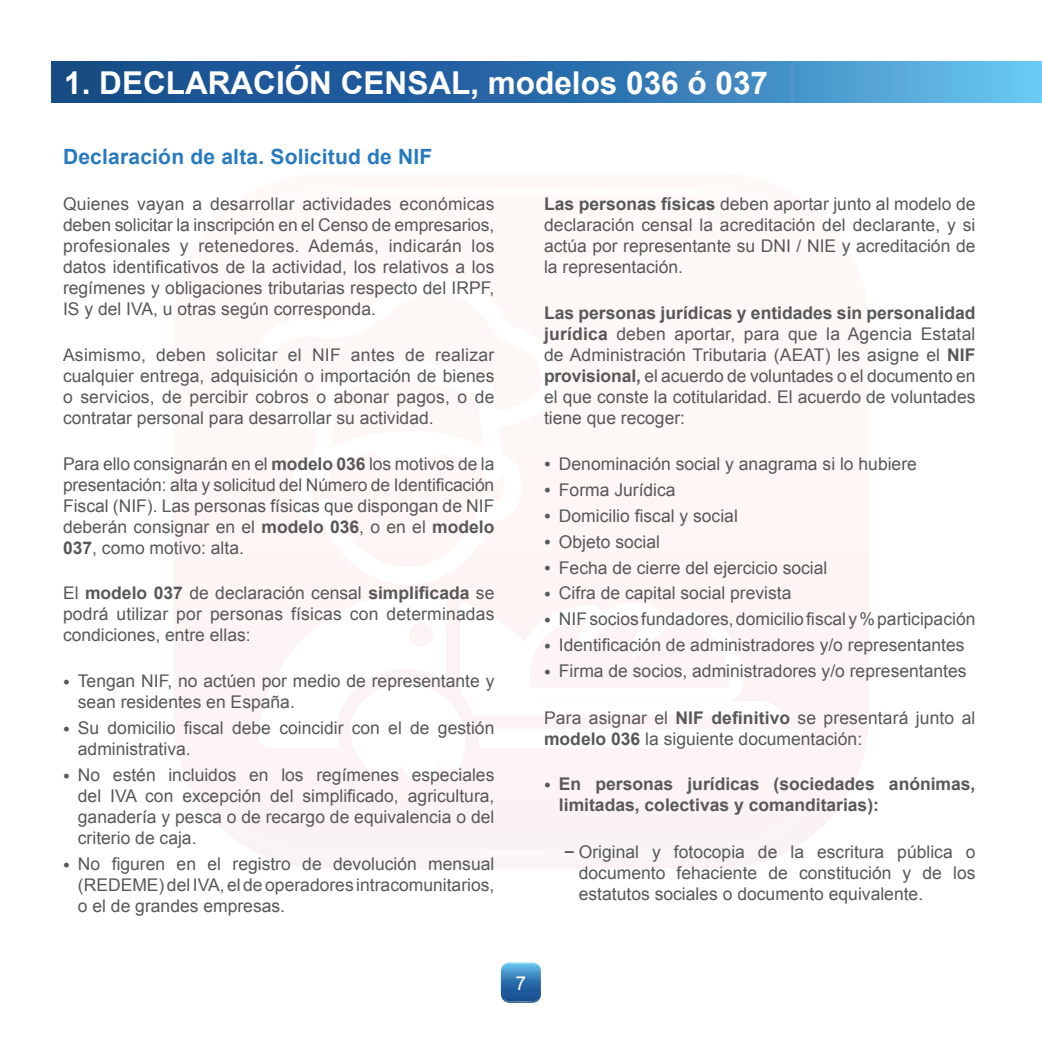
<style>
.page{position:relative;width:1042px;height:1042px;background:#fff}
.page>*{position:absolute;margin:0;border:0;box-sizing:border-box;transform-origin:0 0}
.t1{font:700 31.5px "Arial";color:#fff}
.titulillo{font:700 21px "Arial";letter-spacing:.01em;color:#277abe}
.t2{font:19.25px "Arial";color:#fff}
.titulillo-2{font:17.5px/21px "Arial";color:#57585a;text-align:justify}
.t3{font:700 17.5px/21px "Arial";color:#57585a}
.s1{font-weight:700}
.s2{font-size:19.25px}
.s3{font-weight:400;font-size:19.25px}
</style>
<div class="page">
<svg style="left:174px;top:544px;width:694px;height:324px"></svg>
<div style="left:210px;top:804px;width:601px;height:53px;background:#fbf3f3"></div>
<svg style="left:293px;top:544px;width:228px;height:40px"></svg>
<svg style="left:257px;top:598px;width:548px;height:151px;fill:#fcf5f4"></svg>
<svg style="left:348px;top:602px;width:434px;height:179px"></svg>
<svg style="left:52px;top:62px;width:990px;height:40px;background:#3277b1"></svg>
<svg style="left:501px;top:962px;width:40px;height:41px;background:#4283ba"></svg>
<img style="left:504px;top:999px;width:34px;height:3px">
<p class="t1" style="left:64px;top:62px;width:705px">1. DECLARACIÓN CENSAL, modelos 036 ó 037</p>
<p class="titulillo" style="left:63px;top:143px;width:371px">Declaración de alta. Solicitud de NIF</p>
<p class="titulillo-2" style="left:63px;top:193px;width:433px">Quienes vayan a desarrollar actividades económicas deben solicitar la inscripción en el Censo de empresarios, profesionales y retenedores. Además, indicarán los datos identificativos de la actividad, los relativos a los regímenes y obligaciones tributarias respecto del IRPF, IS y del IVA, u otras según corresponda.</p>
<p class="titulillo-2" style="left:63px;top:344px;width:433px">Asimismo, deben solicitar el NIF antes de realizar cualquier entrega, adquisición o importación de bienes o servicios, de percibir cobros o abonar pagos, o de contratar personal para desarrollar su actividad.</p>
<p class="titulillo-2" style="left:63px;top:453px;width:433px">Para ello consignarán en el <span class="s1">modelo 036</span> los motivos de la presentación: alta y solicitud del Número de Identificación Fiscal (NIF). Las personas físicas que dispongan de NIF deberán consignar en el <span class="s1">modelo 036</span>, o en el <span class="s1">modelo 037</span>, como motivo: alta.</p>
<p class="titulillo-2" style="left:63px;top:583px;width:433px">El <span class="s1">modelo 037</span> de declaración censal <span class="s1">simplificada</span> se podrá utilizar por personas físicas con determinadas condiciones, entre ellas:</p>
<p class="titulillo-2" style="left:78px;top:671px;width:418px;text-indent:-15px"><span class="s2">•</span> Tengan NIF, no actúen por medio de representante y sean residentes en España.</p>
<p class="titulillo-2" style="left:78px;top:718px;width:418px;text-indent:-15px"><span class="s2">•</span> Su domicilio fiscal debe coincidir con el de gestión administrativa.</p>
<p class="titulillo-2" style="left:78px;top:765px;width:418px;text-indent:-15px"><span class="s2">•</span> No estén incluidos en los regímenes especiales del IVA con excepción del simplificado, agricultura, ganadería y pesca o de recargo de equivalencia o del criterio de caja.</p>
<p class="titulillo-2" style="left:78px;top:854px;width:418px;text-indent:-15px"><span class="s2">•</span> No figuren en el registro de devolución mensual (REDEME) del IVA, el de operadores intracomunitarios, o el de grandes empresas.</p>
<p class="titulillo-2" style="left:544px;top:193px;width:433px"><span class="s1">Las personas físicas</span> deben aportar junto al modelo de declaración censal la acreditación del declarante, y si actúa por representante su DNI / NIE y acreditación de la representación.</p>
<p class="titulillo-2" style="left:544px;top:302px;width:433px"><span class="s1">Las personas jurídicas y entidades sin personalidad jurídica</span> deben aportar, para que la Agencia Estatal de Administración Tributaria (AEAT) les asigne el <span class="s1">NIF provisional,</span> el acuerdo de voluntades o el documento en el que conste la cotitularidad. El acuerdo de voluntades tiene que recoger:</p>
<p class="titulillo-2" style="left:544px;top:453px;width:374px"><span class="s2">•</span> Denominación social y anagrama si lo hubiere</p>
<p class="titulillo-2" style="left:544px;top:479px;width:133px"><span class="s2">•</span> Forma Jurídica</p>
<p class="titulillo-2" style="left:544px;top:505px;width:195px"><span class="s2">•</span> Domicilio fiscal y social</p>
<p class="titulillo-2" style="left:544px;top:531px;width:118px"><span class="s2">•</span> Objeto social</p>
<p class="titulillo-2" style="left:544px;top:557px;width:285px"><span class="s2">•</span> Fecha de cierre del ejercicio social</p>
<p class="titulillo-2" style="left:544px;top:583px;width:249px"><span class="s2">•</span> Cifra de capital social prevista</p>
<p class="titulillo-2" style="left:544px;top:609px;width:433px"><span class="s2">•</span> NIFsocios fundadores,domiciliofiscal y%participación</p>
<p class="titulillo-2" style="left:544px;top:635px;width:422px"><span class="s2">•</span> Identificación de administradores y/o representantes</p>
<p class="titulillo-2" style="left:544px;top:661px;width:424px"><span class="s2">•</span> Firma de socios, administradores y/o representantes</p>
<p class="titulillo-2" style="left:544px;top:707px;width:433px">Para asignar el <span class="s1">NIF definitivo</span> se presentará junto al <span class="s1">modelo 036</span> la siguiente documentación:</p>
<p class="t3" style="left:559px;top:774px;width:418px;text-indent:-15px"><span class="s3">•</span> En personas jurídicas (sociedades anónimas, limitadas, colectivas y comanditarias):</p>
<p class="titulillo-2" style="left:579px;top:841px;width:398px;text-indent:-15px"><span class="s2">−</span> Original y fotocopia de la escritura pública o documento fehaciente de constitución y de los estatutos sociales o documento equivalente.</p>
<p class="t2" style="left:516px;top:970px;width:12px">7</p>
</div>
